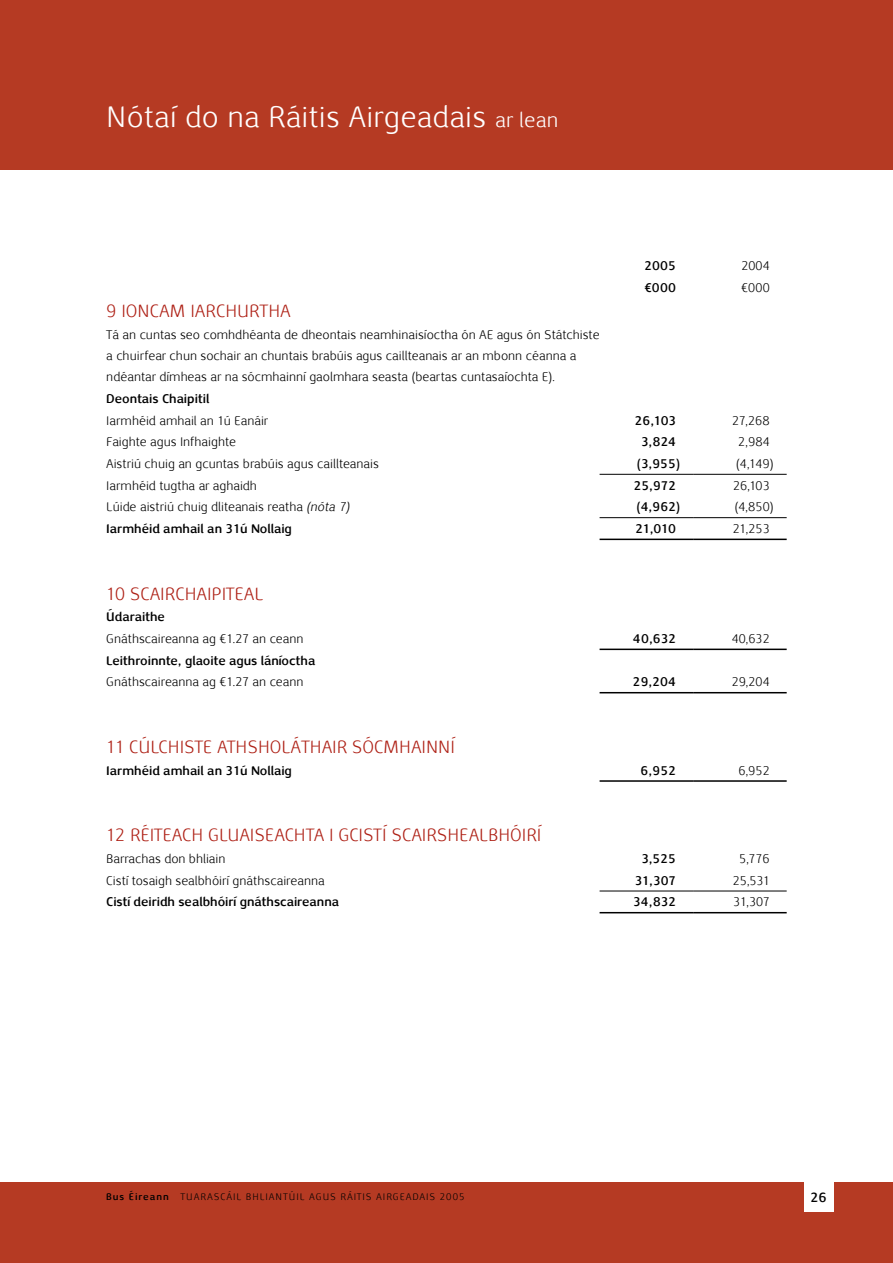
<style>
.page{position:relative;width:893px;height:1263px;background:#fff}
.page>*{position:absolute;margin:0;border:0;box-sizing:border-box;transform-origin:0 0}
.t1{font:30px "Nexus Sans";letter-spacing:.01em;color:#fff}
.t2{font:18px "Nexus Sans";color:#ae2015}
.t3{font:700 13.5px "Nexus Sans";color:#000}
.t4{font:12.75px/21px "Nexus Sans";color:#000}
.t5{font:700 12.75px "Nexus Sans";color:#000}
.t6{font:9.75px "Nexus Sans";letter-spacing:.1em;color:#000}
.s1{font-size:21px}
.s2{font-style:italic}
.s3{font-weight:700}
</style>
<div class="page">
<div style="left:0;top:1182px;width:893px;height:81px;background:#b53a23"></div>
<div style="left:804px;top:1182px;width:29px;height:30px;background:#fff"></div>
<div style="left:0;top:0;width:893px;height:170px;background:#b53a23"></div>
<hr style="left:600px;top:474px;width:93px;height:1px;background:#000">
<hr style="left:693px;top:474px;width:94px;height:1px;background:#000">
<hr style="left:600px;top:517px;width:93px;height:1px;background:#000">
<hr style="left:693px;top:517px;width:94px;height:1px;background:#000">
<hr style="left:600px;top:539px;width:93px;height:1px;background:#000">
<hr style="left:693px;top:539px;width:94px;height:1px;background:#000">
<hr style="left:600px;top:649px;width:93px;height:1px;background:#000">
<hr style="left:693px;top:649px;width:94px;height:1px;background:#000">
<hr style="left:600px;top:692px;width:93px;height:1px;background:#000">
<hr style="left:693px;top:692px;width:94px;height:1px;background:#000">
<hr style="left:600px;top:780px;width:93px;height:2px;background:#000">
<hr style="left:693px;top:780px;width:94px;height:2px;background:#000">
<hr style="left:600px;top:891px;width:93px;height:1px;background:#000">
<hr style="left:693px;top:891px;width:94px;height:1px;background:#000">
<hr style="left:600px;top:912px;width:93px;height:1px;background:#000">
<hr style="left:693px;top:912px;width:94px;height:1px;background:#000">
<h1 class="t1" style="left:106px;top:99px;width:454px">Nótaí do na Ráitis Airgeadais <span class="s1">ar lean</span></h1>
<p class="t5" style="left:644px;top:258px;width:33px">2005</p>
<p class="t4" style="left:741px;top:256px;width:30px">2004</p>
<p class="t5" style="left:644px;top:280px;width:33px">€000</p>
<p class="t4" style="left:741px;top:277px;width:30px">€000</p>
<h2 class="t2" style="left:106px;top:301px;width:27px">9 ioncam</h2>
<h2 class="t2" style="left:190px;top:301px;width:11px">iarchurtha</h2>
<p class="t4" style="left:106px;top:324px;width:495px">Tá an cuntas seo comhdhéanta de dheontais neamhinaisíoctha ón AE agus ón Státchiste a chuirfear chun sochair an chuntais brabúis agus caillteanais ar an mbonn céanna a ndéantar dímheas ar na sócmhainní gaolmhara seasta (beartas cuntasaíochta E).</p>
<p class="t5" style="left:106px;top:390px;width:105px">Deontais Chaipitil</p>
<p class="t4" style="left:106px;top:410px;width:163px">Iarmhéid amhail an 1ú Eanáir</p>
<p class="t5" style="left:635px;top:412px;width:43px">26,103</p>
<p class="t4" style="left:732px;top:410px;width:39px">27,268</p>
<p class="t4" style="left:106px;top:431px;width:131px">Faighte agus Infhaighte</p>
<p class="t5" style="left:641px;top:434px;width:36px">3,824</p>
<p class="t4" style="left:738px;top:431px;width:33px">2,984</p>
<p class="t4" style="left:106px;top:453px;width:274px">Aistriú chuig an gcuntas brabúis agus caillteanais</p>
<p class="t5" style="left:637px;top:455px;width:45px">(3,955)</p>
<p class="t4" style="left:736px;top:453px;width:39px">(4,149)</p>
<p class="t4" style="left:106px;top:475px;width:152px">Iarmhéid tugtha ar aghaidh</p>
<p class="t5" style="left:634px;top:477px;width:44px">25,972</p>
<p class="t4" style="left:733px;top:475px;width:38px">26,103</p>
<p class="t4" style="left:106px;top:496px;width:245px">Lúide aistriú chuig dliteanais reatha <span class="s2">(nóta 7)</span></p>
<p class="t5" style="left:637px;top:499px;width:45px">(4,962)</p>
<p class="t4" style="left:735px;top:496px;width:40px">(4,850)</p>
<p class="t5" style="left:106px;top:520px;width:187px">Iarmhéid amhail an 31ú Nollaig</p>
<p class="t5" style="left:635px;top:520px;width:42px">21,010</p>
<p class="t4" style="left:733px;top:518px;width:38px">21,253</p>
<h2 class="t2" style="left:106px;top:583px;width:44px">10 Scairchaipiteal</h2>
<p class="t5" style="left:106px;top:609px;width:60px">Údaraithe</p>
<p class="t4" style="left:106px;top:628px;width:199px">Gnáthscaireanna ag €1.27 an ceann</p>
<p class="t5" style="left:633px;top:630px;width:45px">40,632</p>
<p class="t4" style="left:732px;top:628px;width:39px">40,632</p>
<p class="t5" style="left:106px;top:652px;width:210px">Leithroinnte, glaoite agus láníoctha</p>
<p class="t4" style="left:106px;top:671px;width:199px">Gnáthscaireanna ag €1.27 an ceann</p>
<p class="t5" style="left:633px;top:674px;width:45px">29,204</p>
<p class="t4" style="left:732px;top:671px;width:39px">29,204</p>
<h2 class="t2" style="left:106px;top:736px;width:54px">11 cÚlchiste</h2>
<h2 class="t2" style="left:217px;top:736px;width:11px">athsholáthair</h2>
<h2 class="t2" style="left:352px;top:736px;width:12px">sócmhainní</h2>
<p class="t5" style="left:106px;top:762px;width:187px">Iarmhéid amhail an 31ú Nollaig</p>
<p class="t5" style="left:641px;top:762px;width:37px">6,952</p>
<p class="t4" style="left:738px;top:760px;width:33px">6,952</p>
<h2 class="t2" style="left:106px;top:824px;width:53px">12 rÉiteach</h2>
<h2 class="t2" style="left:208px;top:824px;width:11px">gluaiseachta</h2>
<h2 class="t2" style="left:329px;top:824px;width:19px">i gcistí</h2>
<h2 class="t2" style="left:392px;top:824px;width:11px">scairshealbhóirí</h2>
<p class="t4" style="left:106px;top:848px;width:121px">Barrachas don bhliain</p>
<p class="t5" style="left:641px;top:850px;width:36px">3,525</p>
<p class="t4" style="left:739px;top:848px;width:32px">5,776</p>
<p class="t4" style="left:106px;top:870px;width:220px">Cistí tosaigh sealbhóirí gnáthscaireanna</p>
<p class="t5" style="left:635px;top:872px;width:43px">31,307</p>
<p class="t4" style="left:733px;top:870px;width:38px">25,531</p>
<p class="t5" style="left:106px;top:894px;width:234px">Cistí deiridh sealbhóirí gnáthscaireanna</p>
<p class="t5" style="left:633px;top:894px;width:44px">34,832</p>
<p class="t4" style="left:733px;top:891px;width:38px">31,307</p>
<p class="t6" style="left:106px;top:1191px;width:360px"><span class="s3">Bus Éireann</span> TUARASCÁIL BHLIANTÚIL AGUS RÁITIS AIRGEADAIS 2005</p>
<p class="t3" style="left:810px;top:1188px;width:18px">26</p>
</div>
